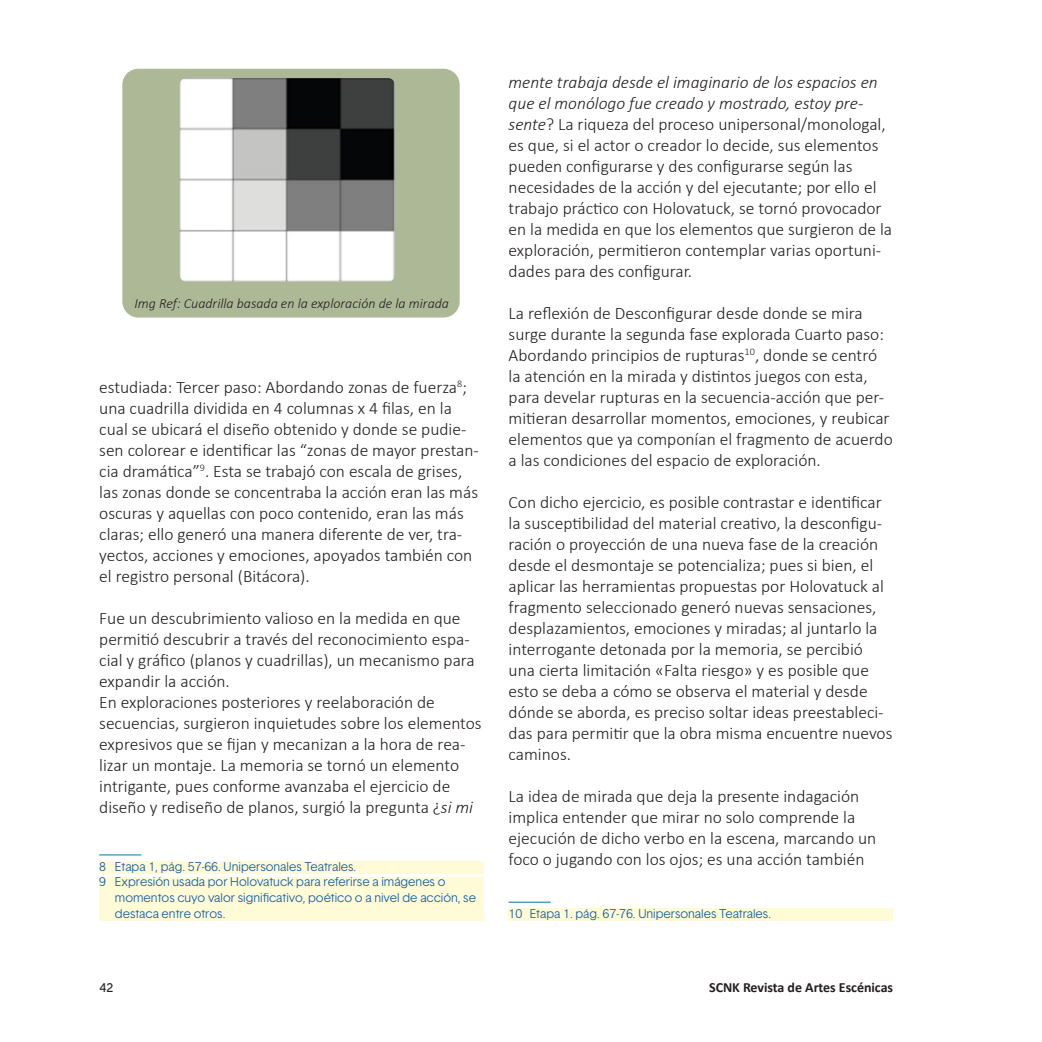
<style>
.page{position:relative;width:1042px;height:1042px;background:#fff}
.page>*{position:absolute;margin:0;border:0;box-sizing:border-box;transform-origin:0 0}
.CUERPO_DE_TEXTO{font:300 17.5px/21px "Calibri";color:#231f20}
.CUERPO_DE_TEXTO-2{font:italic 300 14px "Calibri";color:#231f20}
.t1{font:700 14px "Calibri";letter-spacing:-.005em;color:#231f20}
.NOTAS_AL_PIE{font:300 12.25px/15.8px "Basetica";color:#175d9e}
.t2{font:12.25px "Basetica";color:#231f20}
.s1{font-style:italic}
</style>
<div class="page">
<div style="left:122px;top:69px;width:338px;height:248px;background:#acb896;border-radius:16px"></div>
<hr style="left:99px;top:854px;width:42px;height:1px;background:#0076a3">
<div style="left:99px;top:861px;width:385px;height:13px;background:#fffbd6"></div>
<div style="left:99px;top:877px;width:385px;height:44px;background:#fffbd6"></div>
<img style="left:180px;top:78px;width:215px;height:204px">
<hr style="left:508px;top:902px;width:43px;height:1px;background:#0076a3">
<div style="left:508px;top:909px;width:385px;height:12px;background:#fffbd6"></div>
<p class="CUERPO_DE_TEXTO-2" style="left:134px;top:294px;width:316px">Img Ref: Cuadrilla basada en la exploración de la mirada</p>
<p class="CUERPO_DE_TEXTO" style="left:99px;top:376px;width:381px">estudiada: Tercer paso: Abordando zonas de fuerza<sup>8</sup>; una cuadrilla dividida en 4 columnas x 4 filas, en la cual se ubicará el diseño obtenido y donde se pudie&shy;sen colorear e identificar las “zonas de mayor prestan&shy;cia dramática”<sup>9</sup>. Esta se trabajó con escala de grises, las zonas donde se concentraba la acción eran las más oscuras y aquellas con poco contenido, eran las más claras; ello generó una manera diferente de ver, tra&shy;yectos, acciones y emociones, apoyados también con el registro personal (Bitácora).</p>
<p class="CUERPO_DE_TEXTO" style="left:99px;top:607px;width:377px">Fue un descubrimiento valioso en la medida en que permitió descubrir a través del reconocimiento espa&shy;cial y gráfico (planos y cuadrillas), un mecanismo para expandir la acción.</p>
<p class="CUERPO_DE_TEXTO" style="left:99px;top:691px;width:384px">En exploraciones posteriores y reelaboración de secuencias, surgieron inquietudes sobre los elementos expresivos que se fijan y mecanizan a la hora de rea&shy;lizar un montaje. La memoria se tornó un elemento intrigante, pues conforme avanzaba el ejercicio de diseño y rediseño de planos, surgió la pregunta ¿<span class="s1">si mi</span></p>
<p class="NOTAS_AL_PIE" style="left:99px;top:858px;width:258px">8 Etapa 1, pág. 57-66. Unipersonales Teatrales.</p>
<p class="NOTAS_AL_PIE" style="left:115px;top:874px;width:362px;text-indent:-16px">9 Expresión usada por Holovatuck para referirse a imágenes o momentos cuyo valor significativo, poético o a nivel de acción, se destaca entre otros.</p>
<p class="CUERPO_DE_TEXTO" style="left:508px;top:71px;width:385px"><span class="s1">mente trabaja desde el imaginario de los espacios en que el monólogo fue creado y mostrado, estoy pre&shy;sente</span>? La riqueza del proceso unipersonal/monologal, es que, si el actor o creador lo decide, sus elementos pueden configurarse y des configurarse según las necesidades de la acción y del ejecutante; por ello el trabajo práctico con Holovatuck, se tornó provocador en la medida en que los elementos que surgieron de la exploración, permitieron contemplar varias oportuni&shy;dades para des configurar.</p>
<p class="CUERPO_DE_TEXTO" style="left:508px;top:302px;width:386px">La reflexión de Desconfigurar desde donde se mira surge durante la segunda fase explorada Cuarto paso:<br>Abordando principios de rupturas<sup>10</sup>, donde se centró la atención en la mirada y distintos juegos con esta, para develar rupturas en la secuencia-acción que per&shy;mitieran desarrollar momentos, emociones, y reubicar elementos que ya componían el fragmento de acuerdo a las condiciones del espacio de exploración.</p>
<p class="CUERPO_DE_TEXTO" style="left:508px;top:491px;width:385px">Con dicho ejercicio, es posible contrastar e identificar la susceptibilidad del material creativo, la desconfigu&shy;ración o proyección de una nueva fase de la creación desde el desmontaje se potencializa; pues si bien, el aplicar las herramientas propuestas por Holovatuck al fragmento seleccionado generó nuevas sensaciones, desplazamientos, emociones y miradas; al juntarlo la interrogante detonada por la memoria, se percibió una cierta limitación «Falta riesgo» y es posible que esto se deba a cómo se observa el material y desde dónde se aborda, es preciso soltar ideas preestableci&shy;das para permitir que la obra misma encuentre nuevos caminos.</p>
<p class="CUERPO_DE_TEXTO" style="left:508px;top:785px;width:369px">La idea de mirada que deja la presente indagación implica entender que mirar no solo comprende la ejecución de dicho verbo en la escena, marcando un foco o jugando con los ojos; es una acción también</p>
<p class="NOTAS_AL_PIE" style="left:508px;top:905px;width:264px">10 Etapa 1. pág. 67-76. Unipersonales Teatrales.</p>
<p class="t2" style="left:100px;top:979px;width:15px">42</p>
<p class="t1" style="left:709px;top:977px;width:185px">SCNK Revista de Artes Escénicas</p>
</div>
